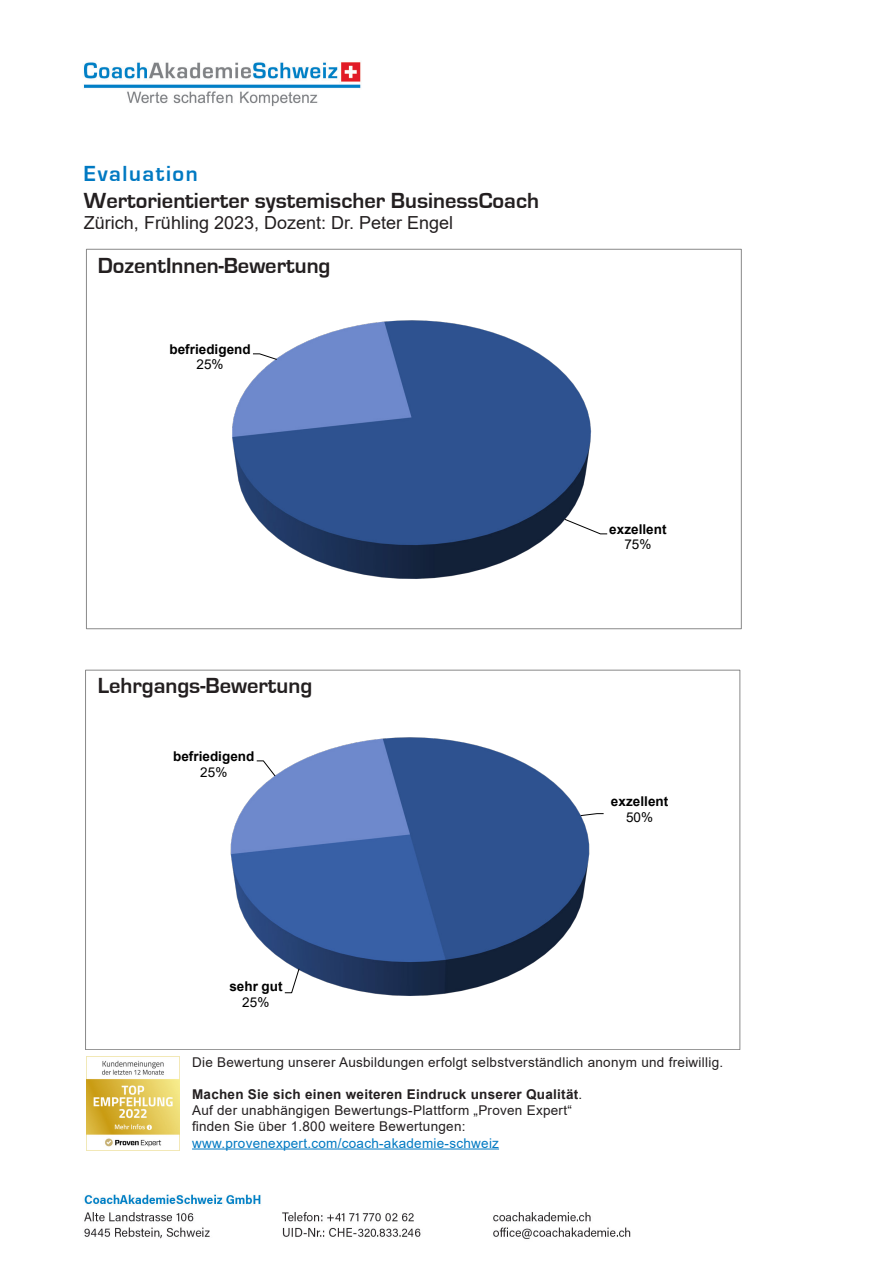
<style>
.page{position:relative;width:893px;height:1263px;background:#fff}
.page>*{position:absolute;margin:0;border:0;box-sizing:border-box;transform-origin:0 0}
.t1{font:700 22.5px "Eurostile";color:#231f20}
.t2{font:700 22.5px "Eurostile";letter-spacing:.07em;color:#0079c2}
.t3{font:18px "Arial";color:#231f20}
.t4{font:13.5px "Arial";letter-spacing:.02em;color:#231f20}
.t5{font:700 13.5px/15.6px "Arial";color:#000;text-align:center}
.t6{font:700 13.5px "Arial";letter-spacing:.02em;color:#231f20}
.t7{font:13.5px "Arial";letter-spacing:.02em;color:#0079c2}
.s1{font-weight:400}
</style>
<div class="page">
<img style="left:232px;top:320px;width:360px;height:259px">
<svg style="left:564px;top:518px;width:44px;height:17px"></svg>
<svg style="left:252px;top:353px;width:26px;height:7px"></svg>
<img style="left:230px;top:737px;width:360px;height:259px">
<svg style="left:580px;top:813px;width:24px;height:3px"></svg>
<svg style="left:284px;top:968px;width:16px;height:25px"></svg>
<svg style="left:256px;top:760px;width:20px;height:17px"></svg>
<img style="left:84px;top:1195px;width:547px;height:44px">
<img style="left:83px;top:62px;width:278px;height:44px">
<img style="left:86px;top:1057px;width:93px;height:93px">
<hr style="left:192px;top:1148px;width:307px;height:1px;background:#0079c2">
<p class="t2" style="left:84px;top:161px;width:115px">Evaluation</p>
<p class="t1" style="left:84px;top:188px;width:457px">Wertorientierter systemischer BusinessCoach</p>
<p class="t3" style="left:84px;top:211px;width:371px">Zürich, Frühling 2023, Dozent: Dr. Peter Engel</p>
<p class="t1" style="left:98px;top:253px;width:234px">DozentInnen-Bewertung</p>
<p class="t5" style="left:169px;top:341px;width:83px">befriedigend<br><span class="s1">25%</span></p>
<p class="t1" style="left:98px;top:674px;width:216px">Lehrgangs-Bewertung</p>
<p class="t5" style="left:173px;top:748px;width:83px">befriedigend<br><span class="s1">25%</span></p>
<p class="t5" style="left:229px;top:979px;width:55px">sehr gut<br><span class="s1">25%</span></p>
<p class="t5" style="left:609px;top:521px;width:59px">exzellent<br><span class="s1">75%</span></p>
<p class="t5" style="left:611px;top:794px;width:59px">exzellent<br><span class="s1">50%</span></p>
<p class="t4" style="left:192px;top:1052px;width:533px">Die Bewertung unserer Ausbildungen erfolgt selbstverständlich anonym und freiwillig.</p>
<p class="t6" style="left:192px;top:1085px;width:392px">Machen Sie sich einen weiteren Eindruck unserer Qualität<span class="s1">.</span></p>
<p class="t4" style="left:192px;top:1101px;width:381px">Auf der unabhängigen Bewertungs-Plattform „Proven Expert“</p>
<p class="t4" style="left:192px;top:1117px;width:275px">finden Sie über 1.800 weitere Bewertungen:</p>
<p class="t7" style="left:192px;top:1133px;width:308px">www.provenexpert.com/coach-akademie-schweiz</p>
</div>
